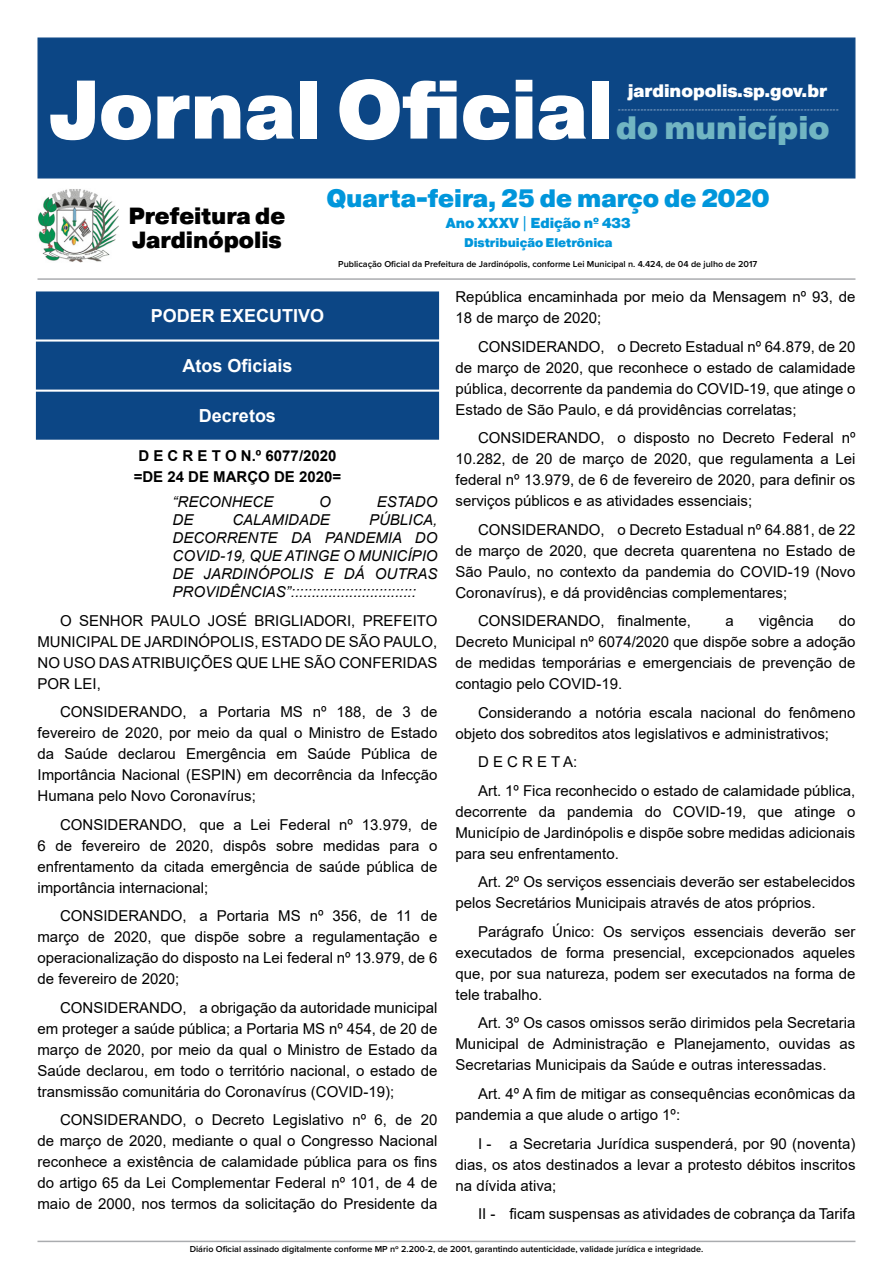
<style>
.page{position:relative;width:893px;height:1263px;background:#fff}
.page>*{position:absolute;margin:0;border:0;box-sizing:border-box;transform-origin:0 0}
.t1{font:900 82.8px "Pragmatica Ext";color:#fff;scale:.83 1}
.t2{font:900 32.4px "Pragmatica Ext";color:#71b5c2;scale:.83 1}
.t3{font:900 25.2px "Pragmatica Ext";color:#0096db;scale:.83 1}
.t4{font:900 23.4px/23.4px "Pragmatica Ext";color:#000;scale:.83 1}
.t5{font:700 18px "Arial";color:#fff}
.t6{font:900 18px "Pragmatica Ext";color:#fff;scale:.83 1}
._2_-_Corpo{font:15px/21px "Arial";color:#000;text-align:justify}
._3_-_Ementa{font:italic 15px/18px "Arial";color:#000;text-align:justify}
._1_-_Cabeçalho{font:700 15px "Arial";color:#000}
.t7{font:900 14.4px "Pragmatica Ext";color:#0096db;scale:.83 1}
.t8{font:900 12.6px "Pragmatica Ext";color:#0096db;scale:.83 1}
.t9{font:600 9px "Proxima Nova";color:#000}
.t10{font:9px "Minion Pro";color:#fff}
</style>
<div class="page">
<div style="left:38px;top:38px;width:817px;height:140px;background:#0c4685"></div>
<hr style="left:38px;top:278px;width:817px;height:2px;background:#aaacaf">
<hr style="left:37px;top:1241px;width:818px;height:1px;background:#aaacaf">
<img style="left:38px;top:189px;width:81px;height:74px">
<div style="left:36px;top:292px;width:402px;height:47px;background:#0c4685"></div>
<div style="left:36px;top:291px;width:403px;height:48px;border:1px solid #0c4685"></div>
<div style="left:36px;top:342px;width:402px;height:47px;background:#0c4685"></div>
<div style="left:36px;top:342px;width:403px;height:48px;border:1px solid #0c4685"></div>
<div style="left:36px;top:392px;width:402px;height:47px;background:#0c4685"></div>
<div style="left:36px;top:392px;width:403px;height:48px;border:1px solid #0c4685"></div>
<h1 class="t1" style="left:49px;top:55px;width:681px">Jornal Oficial</h1>
<p class="t6" style="left:628px;top:79px;width:242px">jardinopolis.sp.gov.br</p>
<p class="t10" style="left:618px;top:103px;width:223px">---------------------------------------------------------------------</p>
<h2 class="t2" style="left:616px;top:107px;width:259px">do município</h2>
<h3 class="t4" style="left:129px;top:205px;width:190px">Prefeitura de<br>Jardinópolis</h3>
<h3 class="t3" style="left:326px;top:182px;width:535px">Quarta-feira, 25 de março de 2020</h3>
<p class="t7" style="left:446px;top:214px;width:225px">Ano XXXV | Edição nº 433</p>
<p class="t9" style="left:338px;top:257px;width:421px">Publicação Oficial da Prefeitura de Jardinópolis, conforme Lei Municipal n. 4.424, de 04 de julho de 2017</p>
<p class="t8" style="left:464px;top:234px;width:180px">Distribuição Eletrônica</p>
<p class="t5" style="left:151px;top:303px;width:175px">PODER EXECUTIVO</p>
<p class="t5" style="left:182px;top:353px;width:112px">Atos Oficiais</p>
<p class="t5" style="left:199px;top:403px;width:79px">Decretos</p>
<p class="_1_-_Cabeçalho" style="left:138px;top:445px;width:200px">D E C R E T O N.º 6077/2020</p>
<p class="_1_-_Cabeçalho" style="left:134px;top:466px;width:209px">=DE 24 DE MARÇO DE 2020=</p>
<p class="_3_-_Ementa" style="left:172px;top:493px;width:102px">“RECONHECE</p>
<p class="_3_-_Ementa" style="left:319px;top:493px;width:13px">O</p>
<p class="_3_-_Ementa" style="left:377px;top:493px;width:62px">ESTADO</p>
<p class="_3_-_Ementa" style="left:172px;top:511px;width:22px">DE</p>
<p class="_3_-_Ementa" style="left:232px;top:511px;width:99px">CALAMIDADE</p>
<p class="_3_-_Ementa" style="left:172px;top:511px;width:266px;text-indent:197px">PÚBLICA, DECORRENTE DA PANDEMIA DO COVID-19, QUE ATINGE O MUNICÍPIO DE JARDINÓPOLIS E DÁ OUTRAS PROVIDÊNCIAS”::::::::::::::::::::::::::::::</p>
<p class="_2_-_Corpo" style="left:38px;top:610px;width:401px;text-indent:22px">O SENHOR PAULO JOSÉ BRIGLIADORI, PREFEITO MUNICIPAL DE JARDINÓPOLIS, ESTADO DE SÃO PAULO, NO USO DAS ATRIBUIÇÕES QUE LHE SÃO CONFERIDAS POR LEI,</p>
<p class="_2_-_Corpo" style="left:38px;top:701px;width:401px;text-indent:22px">CONSIDERANDO, a Portaria MS nº 188, de 3 de fevereiro de 2020, por meio da qual o Ministro de Estado da Saúde declarou Emergência em Saúde Pública de Importância Nacional (ESPIN) em decorrência da Infecção Humana pelo Novo Coronavírus;</p>
<p class="_2_-_Corpo" style="left:38px;top:814px;width:401px;text-indent:22px">CONSIDERANDO, que a Lei Federal nº 13.979, de 6 de fevereiro de 2020, dispôs sobre medidas para o enfrentamento da citada emergência de saúde pública de importância internacional;</p>
<p class="_2_-_Corpo" style="left:38px;top:905px;width:401px;text-indent:22px">CONSIDERANDO, a Portaria MS nº 356, de 11 de março de 2020, que dispõe sobre a regulamentação e operacionalização do disposto na Lei federal nº 13.979, de 6 de fevereiro de 2020;</p>
<p class="_2_-_Corpo" style="left:38px;top:997px;width:401px;text-indent:22px">CONSIDERANDO, a obrigação da autoridade municipal em proteger a saúde pública; a Portaria MS nº 454, de 20 de março de 2020, por meio da qual o Ministro de Estado da Saúde declarou, em todo o território nacional, o estado de transmissão comunitária do Coronavírus (COVID-19);</p>
<p class="_2_-_Corpo" style="left:38px;top:1109px;width:401px;text-indent:22px">CONSIDERANDO, o Decreto Legislativo nº 6, de 20 de março de 2020, mediante o qual o Congresso Nacional reconhece a existência de calamidade pública para os fins do artigo 65 da Lei Complementar Federal nº 101, de 4 de maio de 2000, nos termos da solicitação do Presidente da</p>
<p class="_2_-_Corpo" style="left:455px;top:286px;width:401px">República encaminhada por meio da Mensagem nº 93, de<br>18 de março de 2020;</p>
<p class="_2_-_Corpo" style="left:455px;top:336px;width:401px;text-indent:22px">CONSIDERANDO, o Decreto Estadual nº 64.879, de 20 de março de 2020, que reconhece o estado de calamidade pública, decorrente da pandemia do COVID-19, que atinge o Estado de São Paulo, e dá providências correlatas;</p>
<p class="_2_-_Corpo" style="left:455px;top:427px;width:401px;text-indent:22px">CONSIDERANDO, o disposto no Decreto Federal nº 10.282, de 20 de março de 2020, que regulamenta a Lei federal nº 13.979, de 6 de fevereiro de 2020, para definir os serviços públicos e as atividades essenciais;</p>
<p class="_2_-_Corpo" style="left:455px;top:519px;width:401px;text-indent:22px">CONSIDERANDO, o Decreto Estadual nº 64.881, de 22 de março de 2020, que decreta quarentena no Estado de São Paulo, no contexto da pandemia do COVID-19 (Novo Coronavírus), e dá providências complementares;</p>
<p class="_2_-_Corpo" style="left:478px;top:610px;width:214px">CONSIDERANDO, finalmente,</p>
<p class="_2_-_Corpo" style="left:725px;top:610px;width:10px">a</p>
<p class="_2_-_Corpo" style="left:759px;top:610px;width:57px">vigência</p>
<p class="_2_-_Corpo" style="left:455px;top:610px;width:401px;text-indent:383px">do Decreto Municipal nº 6074/2020 que dispõe sobre a adoção de medidas temporárias e emergenciais de prevenção de contagio pelo COVID-19.</p>
<p class="_2_-_Corpo" style="left:455px;top:702px;width:401px;text-indent:22px">Considerando a notória escala nacional do fenômeno objeto dos sobreditos atos legislativos e administrativos;</p>
<p class="_2_-_Corpo" style="left:478px;top:751px;width:101px">D E C R E T A:</p>
<p class="_2_-_Corpo" style="left:455px;top:780px;width:401px;text-indent:22px">Art. 1º Fica reconhecido o estado de calamidade pública, decorrente da pandemia do COVID-19, que atinge o Município de Jardinópolis e dispõe sobre medidas adicionais para seu enfrentamento.</p>
<p class="_2_-_Corpo" style="left:455px;top:871px;width:401px;text-indent:22px">Art. 2º Os serviços essenciais deverão ser estabelecidos pelos Secretários Municipais através de atos próprios.</p>
<p class="_2_-_Corpo" style="left:455px;top:921px;width:401px;text-indent:22px">Parágrafo Único: Os serviços essenciais deverão ser executados de forma presencial, excepcionados aqueles que, por sua natureza, podem ser executados na forma de tele trabalho.</p>
<p class="_2_-_Corpo" style="left:455px;top:1012px;width:401px;text-indent:22px">Art. 3º Os casos omissos serão dirimidos pela Secretaria Municipal de Administração e Planejamento, ouvidas as Secretarias Municipais da Saúde e outras interessadas.</p>
<p class="_2_-_Corpo" style="left:455px;top:1083px;width:401px;text-indent:22px">Art. 4º A fim de mitigar as consequências econômicas da pandemia a que alude o artigo 1º:</p>
<p class="_2_-_Corpo" style="left:455px;top:1132px;width:401px;text-indent:22px">I - a Secretaria Jurídica suspenderá, por 90 (noventa) dias, os atos destinados a levar a protesto débitos inscritos na dívida ativa;</p>
<p class="_2_-_Corpo" style="left:478px;top:1203px;width:379px">II - ficam suspensas as atividades de cobrança da Tarifa</p>
<p class="t9" style="left:190px;top:1242px;width:515px">Diário Oficial assinado digitalmente conforme MP nº 2.200-2, de 2001, garantindo autenticidade, validade jurídica e integridade.</p>
</div>
